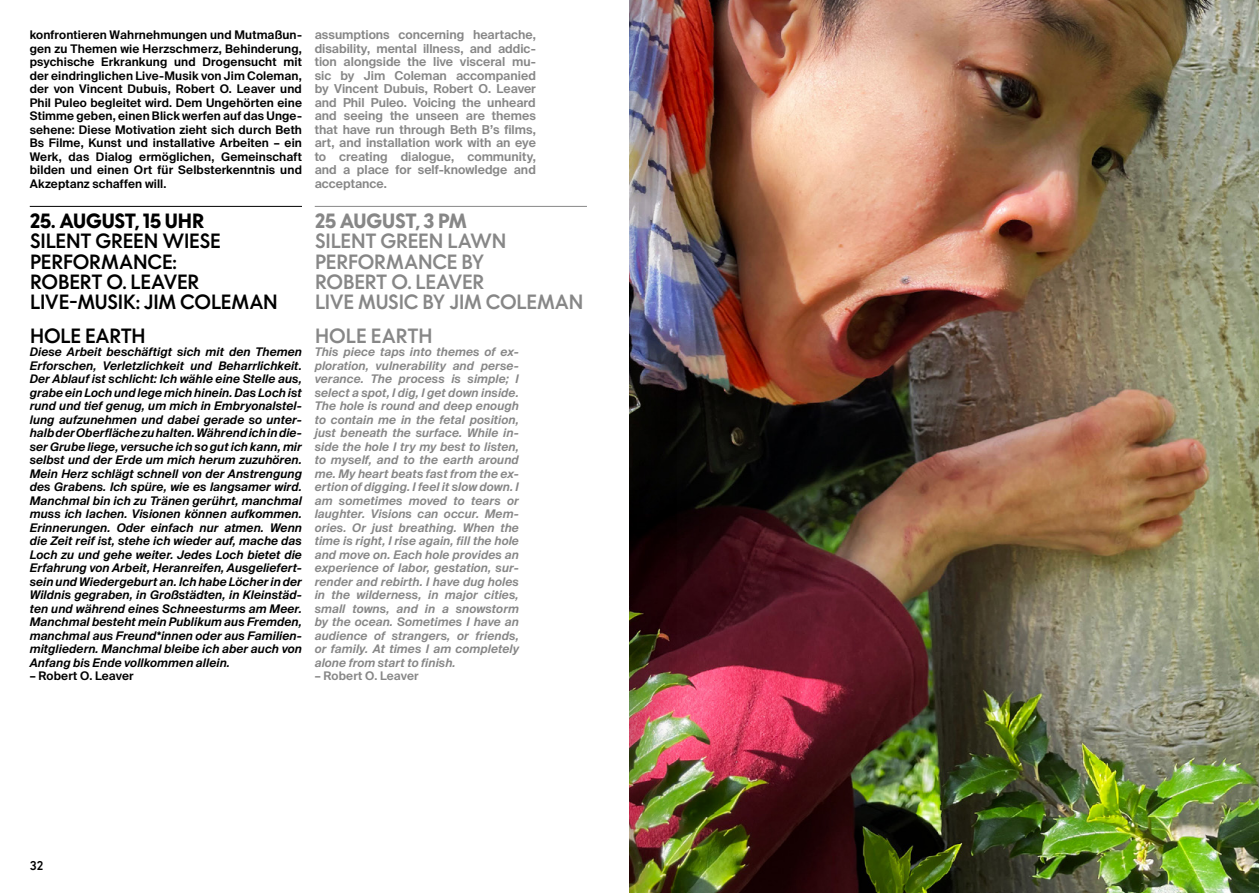
<style>
.page{position:relative;width:1259px;height:893px;background:#fff}
.page>*{position:absolute;margin:0;border:0;box-sizing:border-box;transform-origin:0 0}
.t1{font:500 19.5px/20.2px "Digital Sans";letter-spacing:-.04em;color:#000}
.t2{font:500 19.5px/20.2px "Digital Sans";letter-spacing:-.045em;color:#878787}
.t3{font:700 19.5px "Digital Sans Trial";letter-spacing:-.04em;color:#000}
.t4{font:700 19.5px "Digital Sans Trial";letter-spacing:-.045em;color:#878787}
.t5{font:600 12.3px/13.5px "Suisse Intl";color:#878787;text-align:justify}
.t6{font:500 12px "Digital Sans";color:#000}
.t7{font:italic 600 11.85px/13.5px "Suisse Intl";letter-spacing:.005em;color:#000;text-align:justify}
.t8{font:italic 600 11.85px/13.5px "Suisse Intl";letter-spacing:.005em;color:#878787;text-align:justify}
.t9{font:600 11.85px/13.5px "Suisse Intl";letter-spacing:.01em;color:#000;text-align:justify}
.t10{font:600 11.85px "Suisse Intl";letter-spacing:.01em;color:#878787}
</style>
<div class="page">
<hr style="left:30px;top:206px;width:272px;height:1px;background:#000">
<hr style="left:315px;top:206px;width:272px;height:1px;background:#878787">
<img style="left:690px;top:0;width:569px;height:893px">
<img style="left:629px;top:0;width:61px;height:893px">
<p class="t9" style="left:30px;top:28px;width:274px">konfrontieren Wahrnehmungen und Mutmaßun&shy;gen zu Themen wie Herzschmerz, Behinderung, psychische Erkrankung und Drogensucht mit der eindringlichen Live-Musik von Jim Coleman, der von Vincent Dubuis, Robert O. Leaver und Phil Puleo begleitet wird. Dem Ungehörten eine Stimme geben, einen Blick werfen auf das Unge&shy;sehene: Diese Motivation zieht sich durch Beth Bs Filme, Kunst und installative Arbeiten – ein Werk, das Dialog ermöglichen, Gemeinschaft bilden und einen Ort für Selbsterkenntnis und Akzeptanz schaffen will.</p>
<h1 class="t3" style="left:30px;top:212px;width:176px">25. AUGUST, 15 UHR</h1>
<h1 class="t1" style="left:30px;top:232px;width:250px">SILENT GREEN WIESE<br>PERFORMANCE:<br>ROBERT O. LEAVER<br>LIVE-MUSIK: JIM COLEMAN</h1>
<h1 class="t1" style="left:30px;top:326px;width:118px">HOLE EARTH</h1>
<p class="t7" style="left:30px;top:345px;width:274px">Diese Arbeit beschäftigt sich mit den Themen Erforschen, Verletzlichkeit und Beharrlichkeit.<br>Der Ablauf ist schlicht: Ich wähle eine Stelle aus, grabe ein Loch und lege mich hinein. Das Loch ist rund und tief genug, um mich in Embryonalstel&shy;lung aufzunehmen und dabei gerade so unter&shy;halb der Oberfläche zu halten. Während ich in die&shy;ser Grube liege, versuche ich so gut ich kann, mir selbst und der Erde um mich herum zuzuhören.<br>Mein Herz schlägt schnell von der Anstrengung des Grabens. Ich spüre, wie es langsamer wird.<br>Manchmal bin ich zu Tränen gerührt, manchmal muss ich lachen. Visionen können aufkommen.<br>Erinnerungen. Oder einfach nur atmen. Wenn die Zeit reif ist, stehe ich wieder auf, mache das Loch zu und gehe weiter. Jedes Loch bietet die Erfahrung von Arbeit, Heranreifen, Ausgeliefert&shy;sein und Wiedergeburt an. Ich habe Löcher in der Wildnis gegraben, in Großstädten, in Kleinstäd&shy;ten und während eines Schneesturms am Meer.<br>Manchmal besteht mein Publikum aus Fremden, manchmal aus Freund*innen oder aus Familien&shy;mitgliedern. Manchmal bleibe ich aber auch von Anfang bis Ende vollkommen allein.</p>
<p class="t9" style="left:30px;top:669px;width:105px">– Robert O. Leaver</p>
<p class="t5" style="left:315px;top:28px;width:223px">assumptions concerning heartache, disability, mental illness, and addic&shy;tion alongside the live visceral mu&shy;sic by Jim Coleman accompanied by Vincent Dubuis, Robert O. Leaver and Phil Puleo. Voicing the unheard and seeing the unseen are themes that have run through Beth B’s films, art, and installation work with an eye to creating dialogue, community, and a place for self-knowledge and acceptance.</p>
<h1 class="t4" style="left:315px;top:212px;width:154px">25 AUGUST, 3 PM</h1>
<h1 class="t2" style="left:315px;top:232px;width:270px">SILENT GREEN LAWN<br>PERFORMANCE BY<br>ROBERT O. LEAVER<br>LIVE MUSIC BY JIM COLEMAN</h1>
<h1 class="t2" style="left:315px;top:326px;width:119px">HOLE EARTH</h1>
<p class="t8" style="left:315px;top:345px;width:206px">This piece taps into themes of ex&shy;ploration, vulnerability and perse&shy;verance. The process is simple; I select a spot, I dig, I get down inside.<br>The hole is round and deep enough to contain me in the fetal position, just beneath the surface. While in&shy;side the hole I try my best to listen, to myself, and to the earth around me. My heart beats fast from the ex&shy;ertion of digging. I feel it slow down. I am sometimes moved to tears or laughter. Visions can occur. Mem&shy;ories. Or just breathing. When the time is right, I rise again, fill the hole and move on. Each hole provides an experience of labor, gestation, sur&shy;render and rebirth. I have dug holes in the wilderness, in major cities, small towns, and in a snowstorm by the ocean. Sometimes I have an audience of strangers, or friends, or family. At times I am completely alone from start to finish.</p>
<p class="t10" style="left:315px;top:669px;width:105px">– Robert O. Leaver</p>
<p class="t6" style="left:30px;top:858px;width:15px">32</p>
</div>
